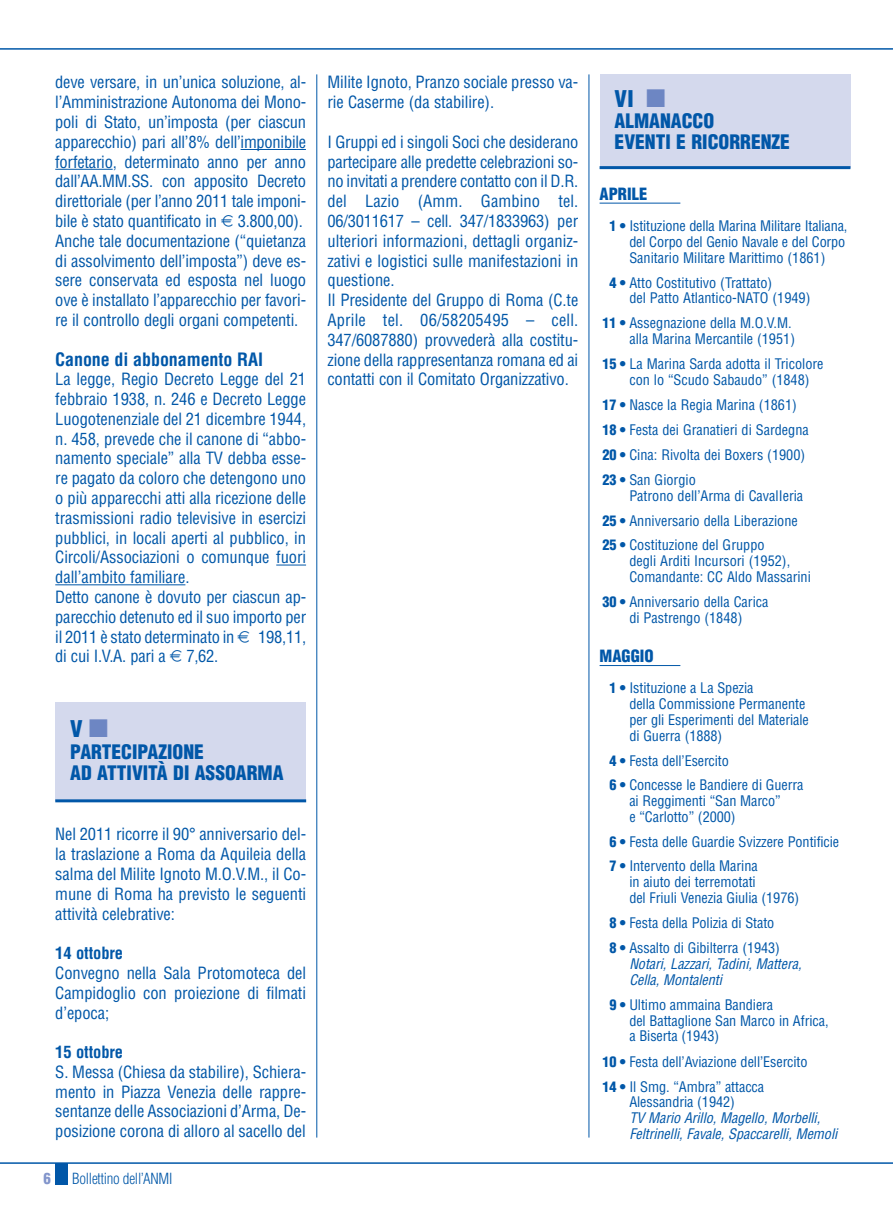
<style>
.page{position:relative;width:893px;height:1212px;background:#fff}
.page>*{position:absolute;margin:0;border:0;box-sizing:border-box;transform-origin:0 0}
.t1{font:900 condensed 22.5px "Helvetica";color:#0157a8}
.t2{font:900 condensed 19.5px/21px "Helvetica";color:#0157a8}
.t3{font:700 condensed 18px "Helvetica";letter-spacing:-.005em;color:#0157a8}
.t4{font:condensed 16.5px/19.8px "Helvetica";letter-spacing:-.01em;color:#0157a8}
.t5{font:700 condensed 16.5px "Helvetica";letter-spacing:-.005em;color:#0157a8}
.t6{font:900 condensed 16.5px "Helvetica";color:#0157a8}
.t7{font:300 condensed 15px "Helvetica";letter-spacing:-.02em;color:#0157a8}
.t8{font:900 condensed 15px "Helvetica";color:#8295cb}
.t9{font:condensed 14.25px/15.9px "Helvetica";letter-spacing:-.005em;color:#0157a8}
.t10{font:italic condensed 14.25px/15.9px "Helvetica";color:#0157a8}
.s1{font-family:"Euro Collection";font-stretch:normal}
.s2{color:#6d86c3}
.s3{font-weight:900}
</style>
<div class="page">
<hr style="left:0;top:48px;width:893px;height:2px;background:#0157a8">
<div style="left:55px;top:1163px;width:13px;height:21px;background:#0157a8"></div>
<hr style="left:0;top:1162px;width:893px;height:2px;background:#0157a8">
<hr style="left:317px;top:74px;width:1px;height:1063px;background:#0157a8">
<hr style="left:589px;top:74px;width:1px;height:1063px;background:#0157a8">
<hr style="left:241px;top:149px;width:65px;height:1px;background:#0157a8">
<hr style="left:55px;top:169px;width:58px;height:1px;background:#0157a8">
<hr style="left:276px;top:565px;width:30px;height:1px;background:#0157a8">
<hr style="left:55px;top:584px;width:130px;height:1px;background:#0157a8">
<hr style="left:600px;top:203px;width:80px;height:1px;background:#0157a8">
<hr style="left:600px;top:665px;width:80px;height:1px;background:#0157a8">
<div style="left:55px;top:702px;width:251px;height:99px;background:#d4d9ed"></div>
<hr style="left:55px;top:799px;width:251px;height:3px;background:#0157a8">
<div style="left:600px;top:74px;width:250px;height:94px;background:#d4d9ed"></div>
<hr style="left:600px;top:166px;width:250px;height:3px;background:#0157a8">
<p class="t4" style="left:55px;top:74px;width:252px">deve versare, in un’unica soluzione, al&shy;l’Amministrazione Autonoma dei Mono&shy;poli di Stato, un’imposta (per ciascun apparecchio) pari all’8% dell’imponibile forfetario, determinato anno per anno dall’AA.MM.SS. con apposito Decreto direttoriale (per l’anno 2011 tale imponi&shy;bile è stato quantificato in <span class="s1">E</span> 3.800,00).<br>Anche tale documentazione (“quietanza di assolvimento dell’imposta”) deve es&shy;sere conservata ed esposta nel luogo ove è installato l’apparecchio per favori&shy;re il controllo degli organi competenti.</p>
<p class="t3" style="left:55px;top:352px;width:209px">Canone di abbonamento RAI</p>
<p class="t4" style="left:55px;top:371px;width:252px">La legge, Regio Decreto Legge del 21 febbraio 1938, n. 246 e Decreto Legge Luogotenenziale del 21 dicembre 1944, n. 458, prevede che il canone di “abbo&shy;namento speciale” alla TV debba esse&shy;re pagato da coloro che detengono uno o più apparecchi atti alla ricezione delle trasmissioni radio televisive in esercizi pubblici, in locali aperti al pubblico, in Circoli/Associazioni o comunque fuori dall’ambito familiare.<br>Detto canone è dovuto per ciascun ap&shy;parecchio detenuto ed il suo importo per il 2011 è stato determinato in <span class="s1">E</span> 198,11, di cui I.V.A. pari a <span class="s1">E</span> 7,62.</p>
<h1 class="t1" style="left:70px;top:720px;width:40px">V <span class="s2">■</span></h1>
<p class="t2" style="left:70px;top:743px;width:215px">PARTECIPAZIONE<br>AD ATTIVITÀ DI ASSOARMA</p>
<p class="t4" style="left:55px;top:826px;width:252px;text-align:justify">Nel 2011 ricorre il 90° anniversario del&shy;la traslazione a Roma da Aquileia della salma del Milite Ignoto M.O.V.M., il Co&shy;mune di Roma ha previsto le seguenti attività celebrative:</p>
<p class="t5" style="left:55px;top:947px;width:69px">14 ottobre</p>
<p class="t4" style="left:55px;top:964px;width:252px;text-align:justify">Convegno nella Sala Protomoteca del Campidoglio con proiezione di filmati d’epoca;</p>
<p class="t5" style="left:55px;top:1046px;width:69px">15 ottobre</p>
<p class="t4" style="left:55px;top:1063px;width:252px;text-align:justify">S. Messa (Chiesa da stabilire), Schiera&shy;mento in Piazza Venezia delle rappre&shy;sentanze delle Associazioni d’Arma, De&shy;posizione corona di alloro al sacello del</p>
<p class="t8" style="left:44px;top:1173px;width:9px">6</p>
<p class="t7" style="left:72px;top:1172px;width:102px">Bollettino dell’ANMI</p>
<p class="t4" style="left:327px;top:74px;width:252px">Milite Ignoto, Pranzo sociale presso va&shy;rie Caserme (da stabilire).</p>
<p class="t4" style="left:327px;top:133px;width:252px">I Gruppi ed i singoli Soci che desiderano partecipare alle predette celebrazioni so&shy;no invitati a prendere contatto con il D.R. del Lazio (Amm. Gambino tel.<br>06/3011617 – cell. 347/1833963) per ulteriori informazioni, dettagli organiz&shy;zativi e logistici sulle manifestazioni in questione.<br>Il Presidente del Gruppo di Roma (C.te Aprile tel. 06/58205495 – cell.<br>347/6087880) provvederà alla costitu&shy;zione della rappresentanza romana ed ai contatti con il Comitato Organizzativo.</p>
<h1 class="t1" style="left:615px;top:90px;width:52px">VI <span class="s2">■</span></h1>
<p class="t2" style="left:615px;top:112px;width:177px">ALMANACCO<br>EVENTI E RICORRENZE</p>
<p class="t6" style="left:600px;top:187px;width:49px">APRILE</p>
<p class="t9" style="left:629px;top:219px;width:220px;text-indent:-20px"><span class="s3">1 •</span> Istituzione della Marina Militare Italiana, del Corpo del Genio Navale e del Corpo<br>Sanitario Militare Marittimo (1861)</p>
<p class="t9" style="left:629px;top:276px;width:183px;text-indent:-20px"><span class="s3">4 •</span> Atto Costitutivo (Trattato)<br>del Patto Atlantico-NATO (1949)</p>
<p class="t9" style="left:602px;top:316px;width:194px;text-align:right"><span class="s3">11 •</span> Assegnazione della M.O.V.M. alla Marina Mercantile (1951)</p>
<p class="t9" style="left:629px;top:357px;width:196px;text-indent:-27px"><span class="s3">15 •</span> La Marina Sarda adotta il Tricolore con lo “Scudo Sabaudo” (1848)</p>
<p class="t9" style="left:602px;top:394px;width:208px;line-height:25px"><span class="s3">17 •</span> Nasce la Regia Marina (1861)<br><span class="s3">18 •</span> Festa dei Granatieri di Sardegna<br><span class="s3">20 •</span> Cina: Rivolta dei Boxers (1900)<br><span class="s3">23 •</span> San Giorgio</p>
<p class="t9" style="left:602px;top:485px;width:202px;line-height:24.6px;text-indent:27px">Patrono dell’Arma di CavalIeria<br><span class="s3">25 •</span> Anniversario della Liberazione<br><span class="s3">25 •</span> Costituzione del Gruppo</p>
<p class="t9" style="left:629px;top:554px;width:183px">degli Arditi Incursori (1952),<br>Comandante: CC Aldo Massarini</p>
<p class="t9" style="left:602px;top:595px;width:168px;text-align:center"><span class="s3">30 •</span> Anniversario della Carica di Pastrengo (1848)</p>
<p class="t6" style="left:600px;top:650px;width:56px">MAGGIO</p>
<p class="t9" style="left:629px;top:681px;width:181px;text-indent:-20px"><span class="s3">1 •</span> Istituzione a La Spezia<br>della Commissione Permanente per gli Esperimenti del Materiale di Guerra (1888)</p>
<p class="t9" style="left:609px;top:750px;width:196px;line-height:24.3px"><span class="s3">4 •</span> Festa dell’Esercito<br><span class="s3">6 •</span> Concesse le Bandiere di Guerra</p>
<p class="t9" style="left:629px;top:794px;width:153px">ai Reggimenti “San Marco” e “Carlotto” (2000)</p>
<p class="t9" style="left:609px;top:831px;width:231px;line-height:24.3px"><span class="s3">6 •</span> Festa delle Guardie Svizzere Pontificie<br><span class="s3">7 •</span> Intervento della Marina</p>
<p class="t9" style="left:629px;top:875px;width:171px">in aiuto dei terremotati<br>del Friuli Venezia Giulia (1976)</p>
<p class="t9" style="left:609px;top:911px;width:172px;line-height:25px"><span class="s3">8 •</span> Festa della Polizia di Stato<br><span class="s3">8 •</span> Assalto di Gibilterra (1943)</p>
<p class="t10" style="left:629px;top:957px;width:177px">Notari, Lazzari, Tadini, Mattera,<br>Cella, Montalenti</p>
<p class="t9" style="left:629px;top:998px;width:201px;text-indent:-20px"><span class="s3">9 •</span> Ultimo ammaina Bandiera<br>del Battaglione San Marco in Africa, a Biserta (1943)</p>
<p class="t9" style="left:602px;top:1050px;width:207px;line-height:25px"><span class="s3">10 •</span> Festa dell’Aviazione dell’Esercito<br><span class="s3">14 •</span> Il Smg. “Ambra” attacca</p>
<p class="t9" style="left:629px;top:1095px;width:107px">Alessandria (1942)</p>
<p class="t10" style="left:629px;top:1111px;width:212px">TV Mario Arillo, Magello, Morbelli,<br>Feltrinelli, Favale, Spaccarelli, Memoli</p>
</div>
